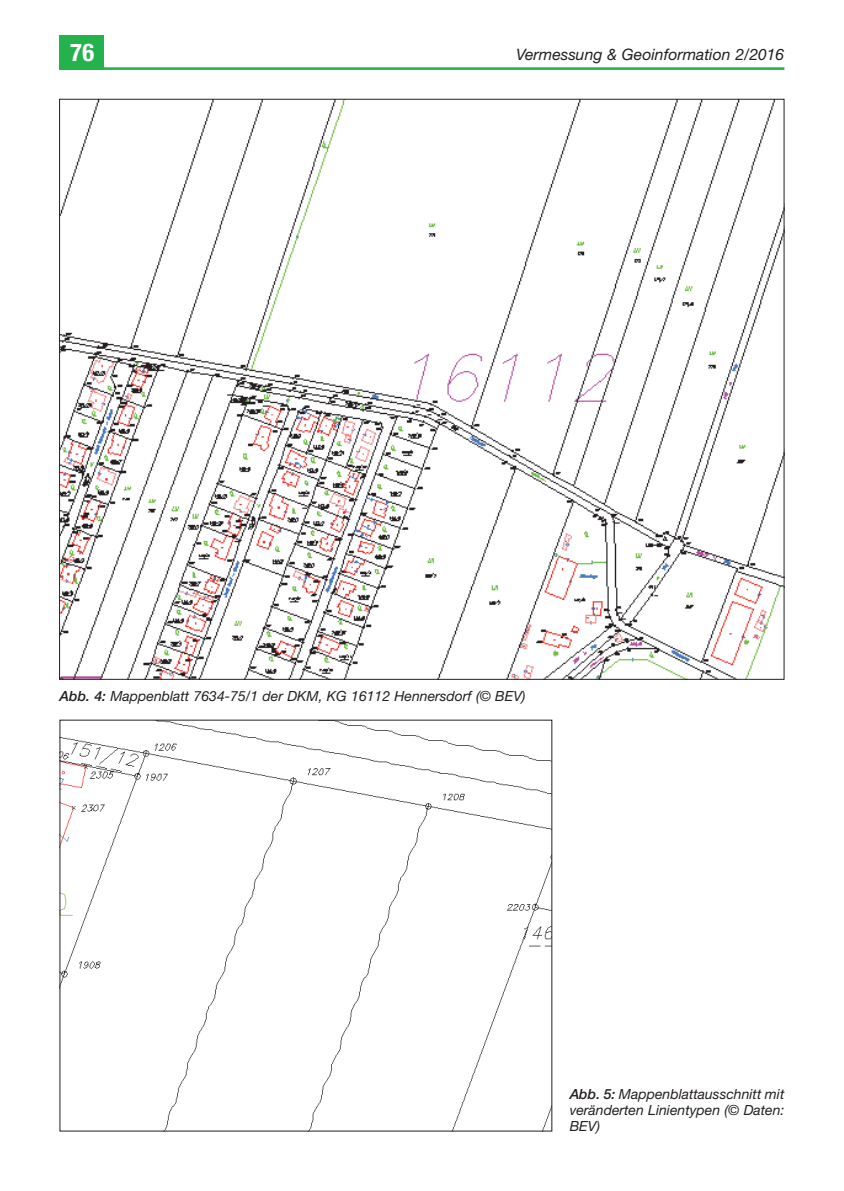
<style>
.page{position:relative;width:844px;height:1191px;background:#fff}
.page>*{position:absolute;margin:0;border:0;box-sizing:border-box;transform-origin:0 0}
.t1{font:700 condensed 24.5px "Helvetica Neue LT Std";color:#fff}
.t2{font:italic 15.75px "Helvetica Neue LT Std";color:#231f20}
.t3{font:italic 14px/16.4px "Helvetica Neue LT Std";color:#231f20;text-align:justify}
.s1{font-weight:500}
</style>
<div class="page">
<hr style="left:60px;top:67px;width:724px;height:3px;background:#23b24b">
<div style="left:60px;top:35px;width:44px;height:35px;background:#23b24b"></div>
<img style="left:61px;top:101px;width:721px;height:576px">
<img style="left:62px;top:722px;width:488px;height:407px">
<h1 class="t1" style="left:70px;top:38px;width:26px">76</h1>
<p class="t2" style="left:516px;top:44px;width:270px">Vermessung &amp; Geoinformation 2/2016</p>
<p class="t3" style="left:60px;top:687px;width:467px"><span class="s1">Abb. 4:</span> Mappenblatt 7634-75/1 der DKM, KG 16112 Hennersdorf (© BEV)</p>
<p class="t3" style="left:569px;top:1085px;width:216px"><span class="s1">Abb. 5:</span> Mappenblattausschnitt mit veränderten Linientypen (© Daten:<br>BEV)</p>
</div>
